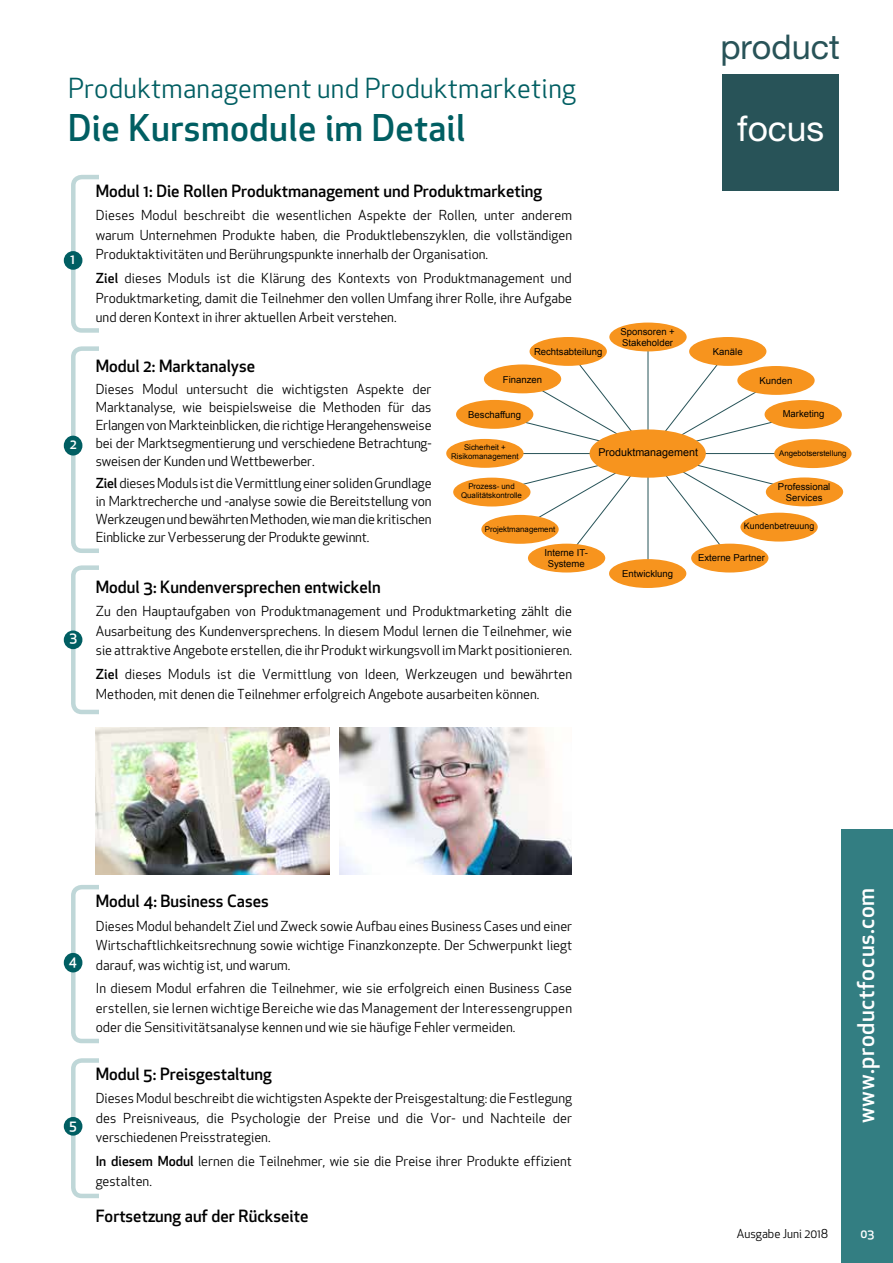
<style>
.page{position:relative;width:893px;height:1263px;background:#fff}
.page>*{position:absolute;margin:0;border:0;box-sizing:border-box;transform-origin:0 0}
.t1{font:500 36px "Apex New";letter-spacing:.01em;color:#005e62}
.t2{font:35.25px "Helvetica Neue";color:#fff}
.t3{font:34.05px "Helvetica Neue";color:#285358}
.t4{font:27px "Apex New";letter-spacing:.01em;color:#005e62}
.t5{font:500 22.5px "Apex New";letter-spacing:.025em;color:#fff}
.t6{font:500 16.5px "Apex New";color:#000}
.t7{font:13.5px/19.5px "Apex New";color:#000;text-align:justify}
.t8{font:500 13.5px "Apex New";color:#fff}
.t9{font:12px "Apex New";color:#000}
.t10{font:500 12px "Apex New";color:#fff}
.t11{font:10.8px "Arial";color:#000}
.t12{font:9.6px/11.4px "Arial";color:#000;text-align:center}
.t13{font:8.85px "Arial";color:#000}
.t14{font:7.8px/9.4px "Arial";color:#000;text-align:center}
.s1{font-weight:500}
</style>
<div class="page">
<div style="left:64px;top:630px;width:18px;height:19px;background:#005e62;border-radius:50%"></div>
<div style="left:842px;top:829px;width:51px;height:434px;background:#337e82"></div>
<div style="left:64px;top:251px;width:18px;height:19px;background:#005e62;border-radius:50%"></div>
<div style="left:64px;top:436px;width:18px;height:19px;background:#005e62;border-radius:50%"></div>
<div style="left:64px;top:953px;width:18px;height:19px;background:#005e62;border-radius:50%"></div>
<div style="left:64px;top:1117px;width:18px;height:18px;background:#005e62;border-radius:50%"></div>
<img style="left:96px;top:727px;width:234px;height:147px">
<img style="left:339px;top:727px;width:232px;height:147px">
<svg style="left:493px;top:350px;width:311px;height:206px"></svg>
<hr style="left:648px;top:337px;width:1px;height:233px;background:#275358">
<div style="left:609px;top:323px;width:78px;height:28px;background:#f7941e;border-radius:50%"></div>
<div style="left:740px;top:513px;width:78px;height:28px;background:#f7941e;border-radius:50%"></div>
<div style="left:691px;top:544px;width:77px;height:28px;background:#f7941e;border-radius:50%"></div>
<div style="left:528px;top:544px;width:77px;height:28px;background:#f7941e;border-radius:50%"></div>
<div style="left:481px;top:515px;width:78px;height:29px;background:#f7941e;border-radius:50%"></div>
<div style="left:453px;top:478px;width:77px;height:28px;background:#f7941e;border-radius:50%"></div>
<div style="left:446px;top:439px;width:78px;height:29px;background:#f7941e;border-radius:50%"></div>
<div style="left:689px;top:337px;width:77px;height:29px;background:#f7941e;border-radius:50%"></div>
<div style="left:530px;top:337px;width:77px;height:29px;background:#f7941e;border-radius:50%"></div>
<div style="left:484px;top:364px;width:77px;height:29px;background:#f7941e;border-radius:50%"></div>
<div style="left:456px;top:400px;width:77px;height:29px;background:#f7941e;border-radius:50%"></div>
<div style="left:609px;top:559px;width:77px;height:29px;background:#f7941e;border-radius:50%"></div>
<div style="left:737px;top:366px;width:78px;height:29px;background:#f7941e;border-radius:50%"></div>
<div style="left:765px;top:400px;width:77px;height:29px;background:#f7941e;border-radius:50%"></div>
<div style="left:774px;top:439px;width:77px;height:29px;background:#f7941e;border-radius:50%"></div>
<div style="left:766px;top:477px;width:77px;height:29px;background:#f7941e;border-radius:50%"></div>
<div style="left:590px;top:429px;width:116px;height:49px;background:#f7941e;border-radius:50%"></div>
<div style="left:722px;top:74px;width:117px;height:116px;background:#285358"></div>
<h3 class="t4" style="left:68px;top:71px;width:509px">Produktmanagement und Produktmarketing</h3>
<h1 class="t1" style="left:68px;top:104px;width:399px">Die Kursmodule im Detail</h1>
<p class="t8" style="left:70px;top:250px;width:6px">1</p>
<p class="t6" style="left:96px;top:180px;width:448px">Modul 1: Die Rollen Produktmanagement und Produktmarketing</p>
<p class="t7" style="left:96px;top:206px;width:478px">Dieses Modul beschreibt die wesentlichen Aspekte der Rollen, unter anderem warum Unternehmen Produkte haben, die Produktlebenszyklen, die vollständigen Produktaktivitäten und Berührungspunkte innerhalb der Organisation.</p>
<p class="t7" style="left:96px;top:268px;width:478px"><span class="s1">Ziel</span> dieses Moduls ist die Klärung des Kontexts von Produktmanagement und Produktmarketing, damit die Teilnehmer den vollen Umfang ihrer Rolle, ihre Aufgabe und deren Kontext in ihrer aktuellen Arbeit verstehen.</p>
<h3 class="t3" style="left:720px;top:27px;width:121px">product</h3>
<h2 class="t2" style="left:737px;top:107px;width:88px">focus</h2>
<p class="t8" style="left:70px;top:435px;width:9px">2</p>
<p class="t8" style="left:70px;top:628px;width:9px">3</p>
<p class="t12" style="left:620px;top:326px;width:56px;text-align:left">Sponsoren +<br>Stakeholder</p>
<p class="t12" style="left:534px;top:346px;width:70px">Rechtsabteilung</p>
<p class="t12" style="left:713px;top:346px;width:31px">Kanäle</p>
<p class="t12" style="left:503px;top:374px;width:41px">Finanzen</p>
<p class="t12" style="left:468px;top:409px;width:54px">Beschaffung</p>
<p class="t6" style="left:96px;top:354px;width:161px">Modul 2: Marktanalyse</p>
<p class="t7" style="left:96px;top:380px;width:337px;line-height:18px">Dieses Modul untersucht die wichtigsten Aspekte der Marktanalyse, wie beispielsweise die Methoden für das Erlangen von Markteinblicken, die richtige Herangehensweise bei der Marktsegmentierung und verschiedene Betrachtung&shy;sweisen der Kunden und Wettbewerber.</p>
<p class="t7" style="left:96px;top:474px;width:337px;line-height:18px"><span class="s1">Ziel</span> dieses Moduls ist die Vermittlung einer soliden Grundlage in Marktrecherche und -analyse sowie die Bereitstellung von Werkzeugen und bewährten Methoden, wie man die kritischen Einblicke zur Verbesserung der Produkte gewinnt.</p>
<p class="t12" style="left:759px;top:375px;width:34px">Kunden</p>
<p class="t12" style="left:783px;top:408px;width:43px">Marketing</p>
<p class="t14" style="left:779px;top:449px;width:69px">Angebotserstellung</p>
<p class="t12" style="left:778px;top:481px;width:54px">Professional<br>Services</p>
<p class="t14" style="left:451px;top:442px;width:69px">Sicherheit +<br>Risikomanagement</p>
<p class="t11" style="left:598px;top:445px;width:101px">Produktmanagement</p>
<p class="t14" style="left:461px;top:481px;width:62px">Prozess- und<br>Qualitätskontrolle</p>
<p class="t13" style="left:744px;top:520px;width:72px">Kundenbetreuung</p>
<p class="t12" style="left:698px;top:552px;width:68px">Externe Partner</p>
<p class="t14" style="left:485px;top:524px;width:72px">Projektmanagement</p>
<p class="t12" style="left:545px;top:547px;width:45px">Interne IT-<br>Systeme</p>
<p class="t12" style="left:622px;top:568px;width:52px">Entwicklung</p>
<p class="t6" style="left:96px;top:575px;width:286px">Modul 3: Kundenversprechen entwickeln</p>
<p class="t7" style="left:96px;top:602px;width:478px">Zu den Hauptaufgaben von Produktmanagement und Produktmarketing zählt die Ausarbeitung des Kundenversprechens. In diesem Modul lernen die Teilnehmer, wie sie attraktive Angebote erstellen, die ihr Produkt wirkungsvoll im Markt positionieren.</p>
<p class="t7" style="left:96px;top:664px;width:478px"><span class="s1">Ziel</span> dieses Moduls ist die Vermittlung von Ideen, Werkzeugen und bewährten<br>Methoden, mit denen die Teilnehmer erfolgreich Angebote ausarbeiten können.</p>
<p class="t8" style="left:69px;top:952px;width:10px">4</p>
<p class="t8" style="left:69px;top:1116px;width:9px">5</p>
<p class="t6" style="left:96px;top:890px;width:174px">Modul 4: Business Cases</p>
<p class="t7" style="left:96px;top:916px;width:478px">Dieses Modul behandelt Ziel und Zweck sowie Aufbau eines Business Cases und einer Wirtschaftlichkeitsrechnung sowie wichtige Finanzkonzepte. Der Schwerpunkt liegt darauf, was wichtig ist, und warum.</p>
<p class="t7" style="left:96px;top:979px;width:478px">In diesem Modul erfahren die Teilnehmer, wie sie erfolgreich einen Business Case erstellen, sie lernen wichtige Bereiche wie das Management der Interessengruppen oder die Sensitivitätsanalyse kennen und wie sie häufige Fehler vermeiden.</p>
<p class="t6" style="left:96px;top:1063px;width:178px">Modul 5: Preisgestaltung</p>
<p class="t7" style="left:96px;top:1089px;width:478px">Dieses Modul beschreibt die wichtigsten Aspekte der Preisgestaltung: die Festlegung des Preisniveaus, die Psychologie der Preise und die Vor- und Nachteile der verschiedenen Preisstrategien.</p>
<p class="t7" style="left:96px;top:1151px;width:478px"><span class="s1">In diesem Modul</span> lernen die Teilnehmer, wie sie die Preise ihrer Produkte effizient gestalten.</p>
<p class="t6" style="left:96px;top:1204px;width:214px">Fortsetzung auf der Rückseite</p>
<h3 class="t5" style="left:851px;top:1123px;width:237px;rotate:-90deg">www.productfocus.com</h3>
<p class="t9" style="left:737px;top:1226px;width:93px">Ausgabe Juni 2018</p>
<p class="t10" style="left:861px;top:1225px;width:16px">03</p>
</div>
